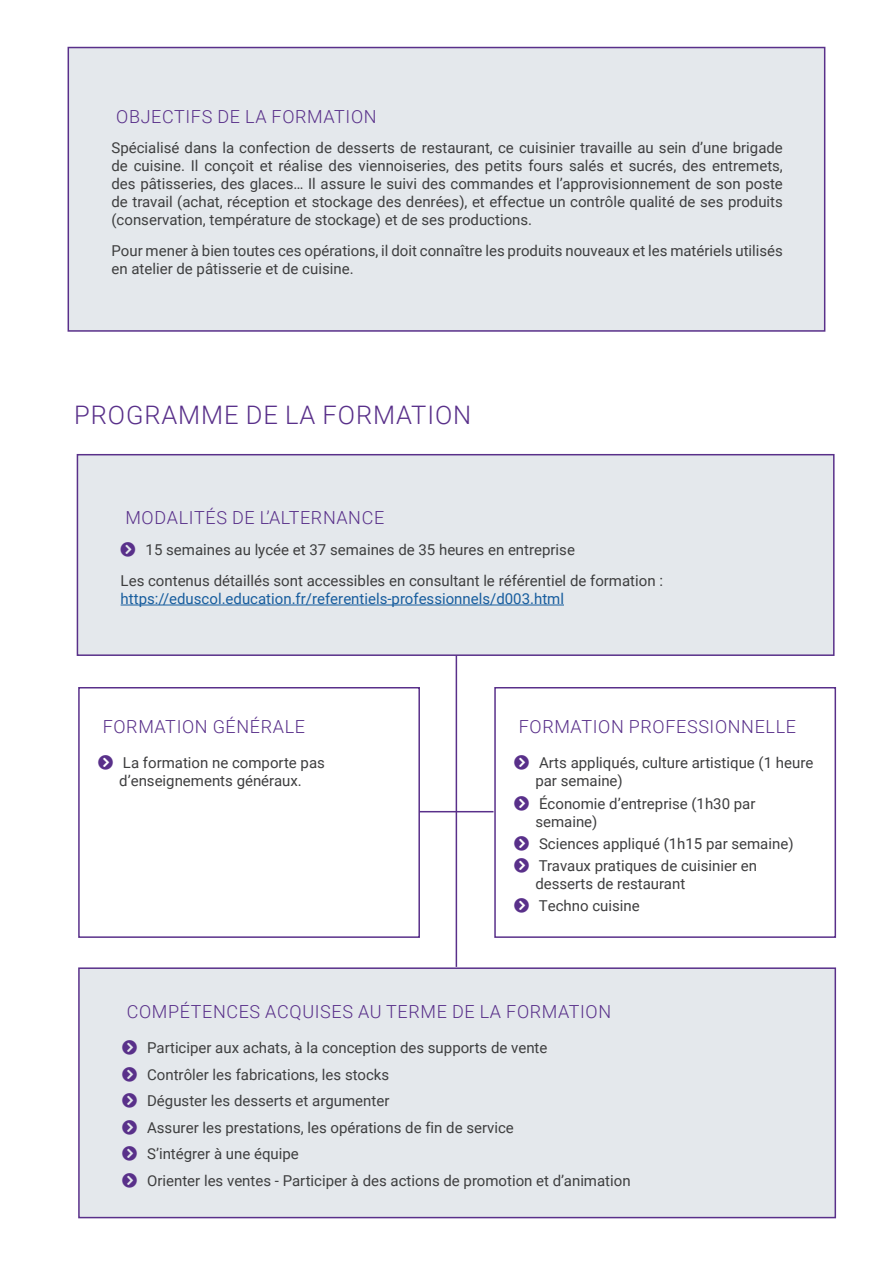
<style>
.page{position:relative;width:893px;height:1263px;background:#fff}
.page>*{position:absolute;margin:0;border:0;box-sizing:border-box;transform-origin:0 0}
.t1{font:300 25.5px "Roboto";letter-spacing:.035em;color:#59308a}
.t2{font:300 18px "Roboto";letter-spacing:.035em;color:#59308a}
.t3{font:15px/18px "Roboto";color:#3e3e3f}
.t4{font:15px "Roboto";color:#175d9e}
</style>
<div class="page">
<div style="left:68px;top:47px;width:757px;height:285px;background:#e4e8ec;border:2px solid #59308a"></div>
<div style="left:78px;top:687px;width:342px;height:251px;background:#fff;border:2px solid #59308a"></div>
<div style="left:494px;top:687px;width:342px;height:251px;background:#fff;border:2px solid #59308a"></div>
<hr style="left:419px;top:811px;width:74px;height:1px;background:#59308a">
<hr style="left:456px;top:625px;width:1px;height:342px;background:#59308a">
<div style="left:78px;top:967px;width:758px;height:251px;background:#e4e8ec;border:2px solid #59308a"></div>
<div style="left:77px;top:454px;width:757px;height:202px;background:#e4e8ec;border:2px solid #59308a"></div>
<hr style="left:121px;top:605px;width:443px;height:1px;background:#175d9e">
<p class="t2" style="left:116px;top:104px;width:262px">OBJECTIFS DE LA FORMATION</p>
<p class="t3" style="left:112px;top:138px;width:673px;text-align:justify">Spécialisé dans la confection de desserts de restaurant, ce cuisinier travaille au sein d’une brigade de cuisine. Il conçoit et réalise des viennoiseries, des petits fours salés et sucrés, des entremets, des pâtisseries, des glaces… Il assure le suivi des commandes et l’approvisionnement de son poste de travail (achat, réception et stockage des denrées), et effectue un contrôle qualité de ses produits (conservation, température de stockage) et de ses productions.</p>
<p class="t3" style="left:112px;top:241px;width:673px">Pour mener à bien toutes ces opérations, il doit connaître les produits nouveaux et les matériels utilisés en atelier de pâtisserie et de cuisine.</p>
<h1 class="t1" style="left:74px;top:397px;width:399px">PROGRAMME DE LA FORMATION</h1>
<p class="t2" style="left:125px;top:505px;width:260px">MODALITÉS DE L’ALTERNANCE</p>
<p class="t3" style="left:121px;top:534px;width:544px;line-height:30.8px;text-indent:25px">15 semaines au lycée et 37 semaines de 35 heures en entreprise<br>Les contenus détaillés sont accessibles en consultant le référentiel de formation :</p>
<p class="t4" style="left:121px;top:588px;width:445px">https://eduscol.education.fr/referentiels-professionnels/d003.html</p>
<p class="t2" style="left:103px;top:714px;width:204px">FORMATION GÉNÉRALE</p>
<p class="t3" style="left:119px;top:753px;width:207px">La formation ne comporte pas d’enseignements généraux.</p>
<p class="t2" style="left:519px;top:714px;width:279px">FORMATION PROFESSIONNELLE</p>
<p class="t3" style="left:535px;top:753px;width:280px">Arts appliqués, culture artistique (1 heure par semaine)</p>
<p class="t3" style="left:535px;top:794px;width:222px">Économie d’entreprise (1h30 par semaine)</p>
<p class="t3" style="left:539px;top:832px;width:256px;line-height:22.2px">Sciences appliqué (1h15 par semaine)<br>Travaux pratiques de cuisinier en</p>
<p class="t3" style="left:535px;top:872px;width:151px;line-height:22.2px">desserts de restaurant<br>Techno cuisine</p>
<p class="t2" style="left:127px;top:999px;width:486px">COMPÉTENCES ACQUISES AU TERME DE LA FORMATION</p>
<p class="t3" style="left:147px;top:1034px;width:485px;line-height:26.5px">Participer aux achats, à la conception des supports de vente<br>Contrôler les fabrications, les stocks<br>Déguster les desserts et argumenter<br>Assurer les prestations, les opérations de fin de service<br>S’intégrer à une équipe<br>Orienter les ventes - Participer à des actions de promotion et d’animation</p>
</div>
